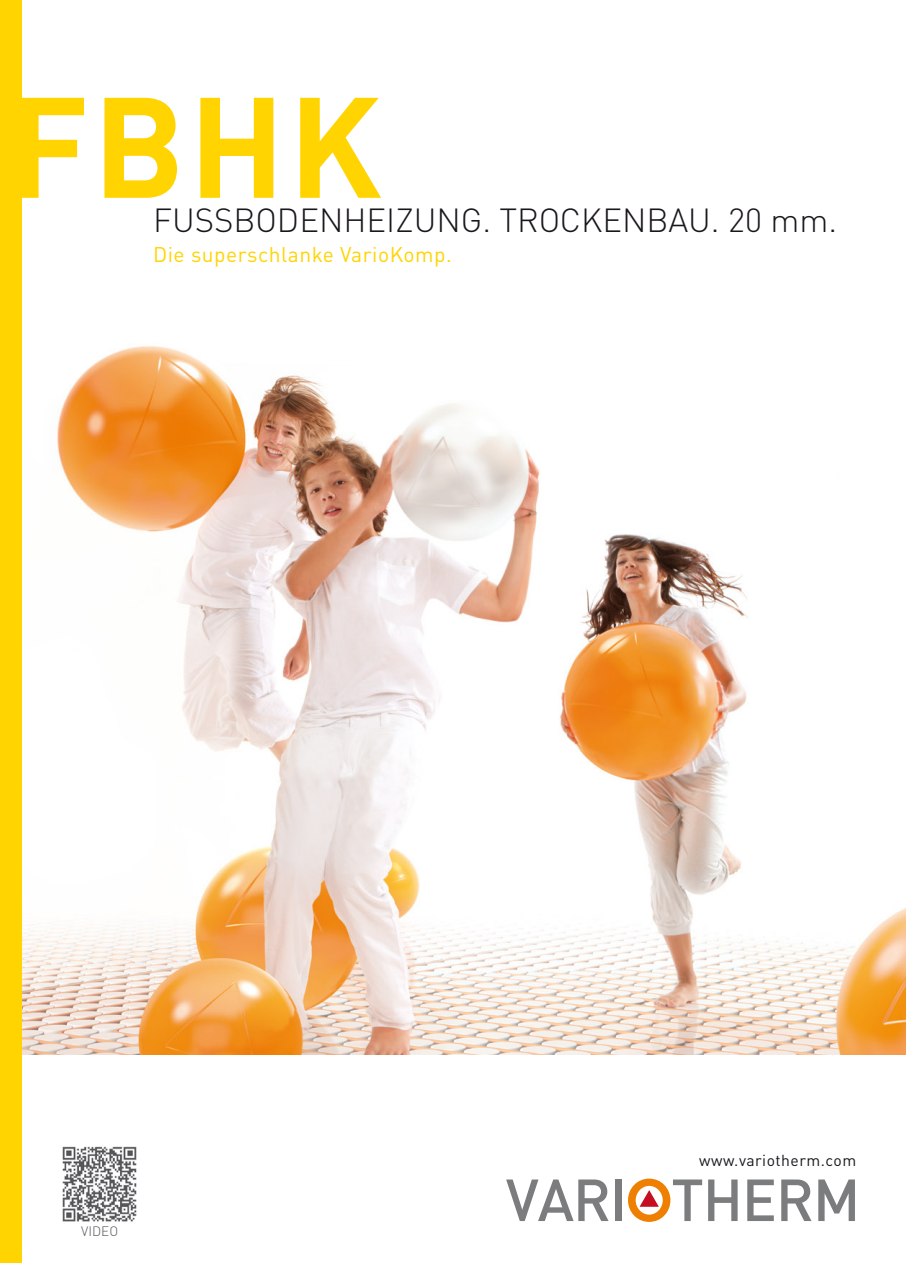
<style>
.page{position:relative;width:906px;height:1263px;background:#fff}
.page>*{position:absolute;margin:0;border:0;box-sizing:border-box;transform-origin:0 0}
.t1{font:300 33px "DIN Pro";color:#1a171c}
.t2{font:21px "DIN Pro";letter-spacing:.025em;color:#ffd400}
.t3{font:15.75px "DIN Pro";letter-spacing:.03em;color:#1a171c}
.t4{font:300 13.5px "DIN Pro";color:#58585a}
</style>
<div class="page">
<img style="left:62px;top:1146px;width:75px;height:76px">
<img style="left:21px;top:314px;width:885px;height:740px">
<svg style="left:21px;top:98px;width:63px;height:100px"></svg>
<svg style="left:104px;top:98px;width:73px;height:100px"></svg>
<svg style="left:200px;top:98px;width:73px;height:100px"></svg>
<svg style="left:300px;top:98px;width:81px;height:100px"></svg>
<svg style="left:506px;top:1179px;width:102px;height:42px"></svg>
<div style="left:615px;top:1179px;width:6px;height:42px;background:#7b7c7e"></div>
<svg style="left:708px;top:1179px;width:29px;height:42px"></svg>
<svg style="left:747px;top:1179px;width:27px;height:42px"></svg>
<svg style="left:781px;top:1179px;width:30px;height:42px"></svg>
<svg style="left:818px;top:1179px;width:37px;height:42px"></svg>
<svg style="left:628px;top:1178px;width:74px;height:44px"></svg>
<div style="left:0;top:0;width:21px;height:1263px;background:#ffd400"></div>
<p class="t1" style="left:153px;top:195px;width:685px">FUSSBODENHEIZUNG. TROCKENBAU. 20 mm.</p>
<p class="t2" style="left:153px;top:238px;width:300px">Die superschlanke VarioKomp.</p>
<p class="t4" style="left:81px;top:1221px;width:38px">VIDEO</p>
<p class="t3" style="left:699px;top:1148px;width:158px">www.variotherm.com</p>
</div>
